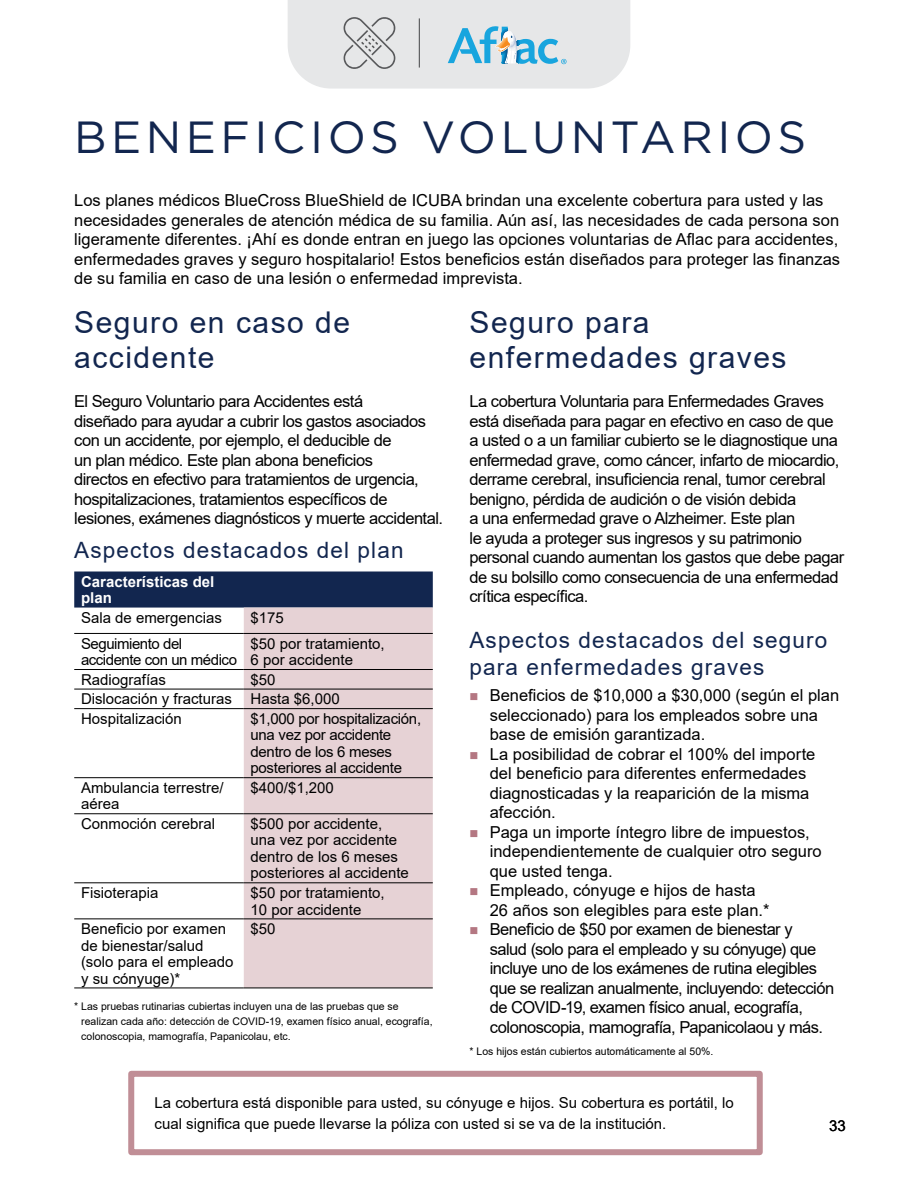
<style>
.page{position:relative;width:918px;height:1188px;background:#fff}
.page>*{position:absolute;margin:0;border:0;box-sizing:border-box;transform-origin:0 0}
.t1{font:45px "Gotham";letter-spacing:.1em;color:#12264f}
.t2{font:30px/34.5px "Arial";letter-spacing:.05em;color:#12264f}
.t3{font:22.5px/27px "Arial";letter-spacing:.05em;color:#12264f}
.t4{font:16.5px/19.5px "Arial";color:#000}
.t5{font:16.5px/19.5px "Arial";letter-spacing:-.03em;color:#000}
.t6{font:15px/16.5px "Arial";color:#000}
.t7{font:15px/16.5px "Arial";letter-spacing:-.02em;color:#000}
.t8{font:15px/16.5px "Arial";letter-spacing:-.03em;color:#000}
.t9{font:700 15px/16.5px "Arial";color:#fff}
.t10{font:10.5px/15px "Arial";color:#000}
</style>
<div class="page">
<div style="left:74px;top:572px;width:359px;height:36px;background:#12264f"></div>
<div style="left:244px;top:608px;width:189px;height:380px;background:#e6d2d5"></div>
<hr style="left:74px;top:633px;width:170px;height:1px;background:#000">
<hr style="left:244px;top:633px;width:189px;height:1px;background:#000">
<hr style="left:74px;top:669px;width:170px;height:1px;background:#000">
<hr style="left:244px;top:669px;width:189px;height:1px;background:#000">
<hr style="left:74px;top:689px;width:170px;height:1px;background:#000">
<hr style="left:244px;top:689px;width:189px;height:1px;background:#000">
<hr style="left:74px;top:708px;width:170px;height:1px;background:#000">
<hr style="left:244px;top:708px;width:189px;height:1px;background:#000">
<hr style="left:74px;top:777px;width:170px;height:1px;background:#000">
<hr style="left:244px;top:777px;width:189px;height:1px;background:#000">
<hr style="left:74px;top:813px;width:170px;height:1px;background:#000">
<hr style="left:244px;top:813px;width:189px;height:1px;background:#000">
<hr style="left:74px;top:882px;width:170px;height:1px;background:#000">
<hr style="left:244px;top:882px;width:189px;height:1px;background:#000">
<hr style="left:74px;top:918px;width:170px;height:1px;background:#000">
<hr style="left:244px;top:918px;width:189px;height:1px;background:#000">
<hr style="left:74px;top:988px;width:170px;height:1px;background:#000">
<hr style="left:244px;top:988px;width:189px;height:1px;background:#000">
<div style="left:128px;top:1071px;width:635px;height:84px;border:6px solid #c08e96"></div>
<svg style="left:288px;top:0;width:342px;height:89px"></svg>
<h1 class="t1" style="left:74px;top:108px;width:734px">BENEFICIOS VOLUNTARIOS</h1>
<p class="t4" style="left:74px;top:191px;width:767px">Los planes médicos BlueCross BlueShield de ICUBA brindan una excelente cobertura para usted y las necesidades generales de atención médica de su familia. Aún así, las necesidades de cada persona son ligeramente diferentes. ¡Ahí es donde entran en juego las opciones voluntarias de Aflac para accidentes, enfermedades graves y seguro hospitalario! Estos beneficios están diseñados para proteger las finanzas de su familia en caso de una lesión o enfermedad imprevista.</p>
<h2 class="t2" style="left:74px;top:305px;width:277px">Seguro en caso de accidente</h2>
<p class="t5" style="left:74px;top:392px;width:370px">El Seguro Voluntario para Accidentes está<br>diseñado para ayudar a cubrir los gastos asociados con un accidente, por ejemplo, el deducible de<br>un plan médico. Este plan abona beneficios<br>directos en efectivo para tratamientos de urgencia, hospitalizaciones, tratamientos específicos de lesiones, exámenes diagnósticos y muerte accidental.</p>
<h3 class="t3" style="left:74px;top:536px;width:331px">Aspectos destacados del plan</h3>
<p class="t9" style="left:81px;top:573px;width:135px">Características del plan</p>
<p class="t6" style="left:81px;top:609px;width:142px">Sala de emergencias</p>
<p class="t6" style="left:251px;top:609px;width:35px">$175</p>
<p class="t8" style="left:81px;top:635px;width:158px">Seguimiento del accidente con un médico</p>
<p class="t6" style="left:251px;top:635px;width:136px">$50 por tratamiento,<br>6 por accidente</p>
<p class="t6" style="left:81px;top:671px;width:87px">Radiografías</p>
<h2 class="t2" style="left:470px;top:305px;width:319px">Seguro para enfermedades graves</h2>
<p class="t5" style="left:470px;top:392px;width:376px">La cobertura Voluntaria para Enfermedades Graves está diseñada para pagar en efectivo en caso de que a usted o a un familiar cubierto se le diagnostique una enfermedad grave, como cáncer, infarto de miocardio, derrame cerebral, insuficiencia renal, tumor cerebral benigno, pérdida de audición o de visión debida<br>a una enfermedad grave o Alzheimer. Este plan<br>le ayuda a proteger sus ingresos y su patrimonio personal cuando aumentan los gastos que debe pagar de su bolsillo como consecuencia de una enfermedad crítica específica.</p>
<h3 class="t3" style="left:470px;top:626px;width:359px">Aspectos destacados del seguro para enfermedades graves</h3>
<p class="t4" style="left:490px;top:686px;width:351px">Beneficios de $10,000 a $30,000 (según el plan seleccionado) para los empleados sobre una base de emisión garantizada.<br>La posibilidad de cobrar el 100% del importe del beneficio para diferentes enfermedades diagnosticadas y la reaparición de la misma afección.<br>Paga un importe íntegro libre de impuestos, independientemente de cualquier otro seguro que usted tenga.<br>Empleado, cónyuge e hijos de hasta<br>26 años son elegibles para este plan.*<br>Beneficio de $50 por examen de bienestar y<br>salud (solo para el empleado y su cónyuge) que incluye uno de los exámenes de rutina elegibles que se realizan anualmente, incluyendo: detección de COVID-19, examen físico anual, ecografía, colonoscopia, mamografía, Papanicolaou y más.</p>
<p class="t10" style="left:470px;top:1043px;width:245px">* Los hijos están cubiertos automáticamente al 50%.</p>
<p class="t6" style="left:81px;top:670px;width:260px;line-height:19.5px;text-indent:170px">$50<br>Dislocación y fracturas Hasta $6,000<br>Hospitalización</p>
<p class="t7" style="left:251px;top:710px;width:172px">$1,000 por hospitalización, una vez por accidente dentro de los 6 meses posteriores al accidente</p>
<p class="t6" style="left:81px;top:779px;width:144px">Ambulancia terrestre/ aérea</p>
<p class="t6" style="left:251px;top:779px;width:85px">$400/$1,200</p>
<p class="t6" style="left:81px;top:815px;width:136px">Conmoción cerebral</p>
<p class="t6" style="left:251px;top:815px;width:160px">$500 por accidente, una vez por accidente dentro de los 6 meses posteriores al accidente</p>
<p class="t6" style="left:81px;top:884px;width:79px">Fisioterapia</p>
<p class="t6" style="left:251px;top:884px;width:136px">$50 por tratamiento,<br>10 por accidente</p>
<p class="t6" style="left:81px;top:920px;width:154px">Beneficio por examen de bienestar/salud (solo para el empleado y su cónyuge)*</p>
<p class="t6" style="left:251px;top:920px;width:27px">$50</p>
<p class="t10" style="left:81px;top:999px;width:353px;text-indent:-7px">* Las pruebas rutinarias cubiertas incluyen una de las pruebas que se realizan cada año: detección de COVID-19, examen físico anual, ecografía, colonoscopia, mamografía, Papanicolau, etc.</p>
<p class="t6" style="left:154px;top:1092px;width:581px;line-height:21px">La cobertura está disponible para usted, su cónyuge e hijos. Su cobertura es portátil, lo cual significa que puede llevarse la póliza con usted si se va de la institución.</p>
<p class="t6" style="left:829px;top:1118px;width:18px">33</p>
</div>
